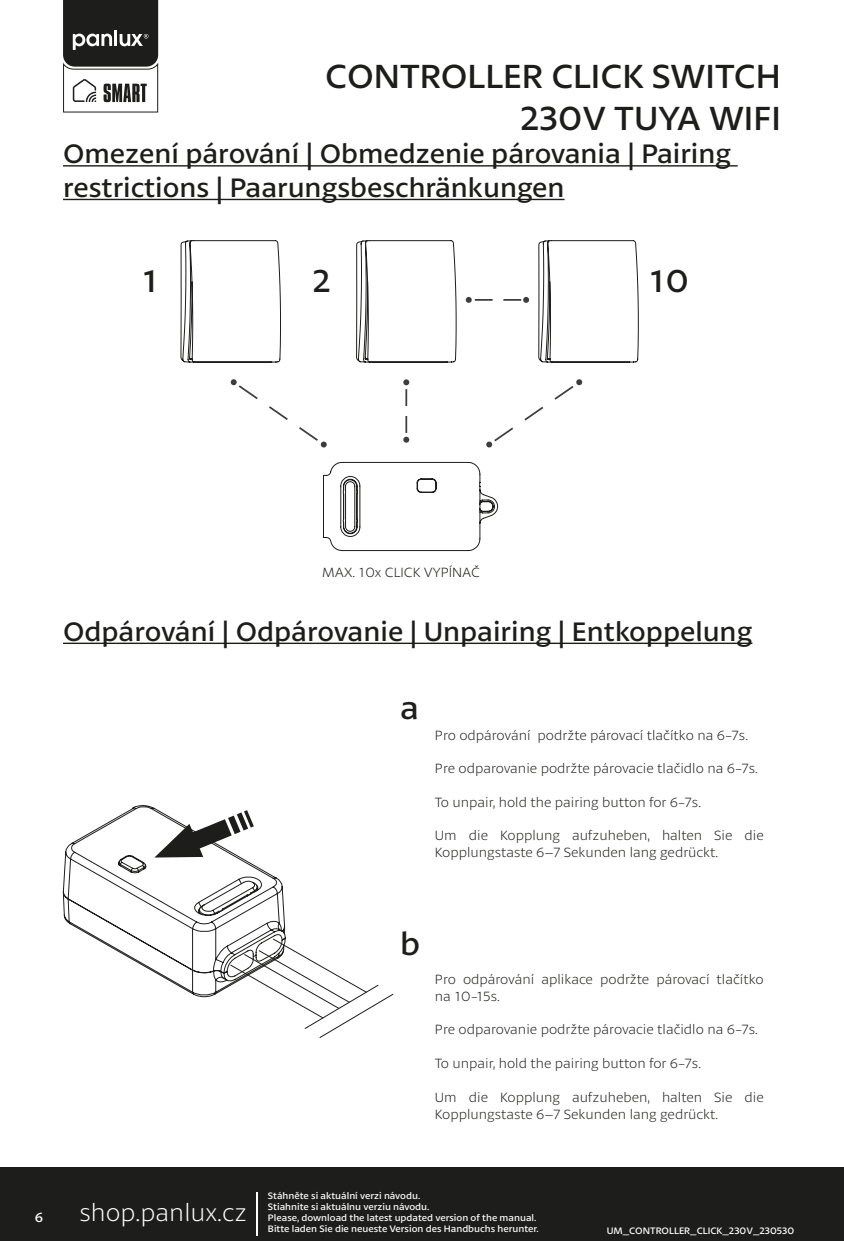
<style>
.page{position:relative;width:844px;height:1241px;background:#fff}
.page>*{position:absolute;margin:0;border:0;box-sizing:border-box;transform-origin:0 0}
.t1{font:35px "Petala Pro";color:#1d1d1b}
.t2{font:33.25px "Petala Pro";color:#1d1d1b}
.t3{font:28px/33.6px "Petala Pro";color:#1d1d1b}
.t4{font:300 25.2px "Petala Pro";color:#fff}
.t5{font:300 14px/16.8px "Petala Pro";color:#1d1d1b}
.t6{font:14px "Petala Pro";color:#fff}
.t7{font:9.8px "Petala Pro";color:#fff}
</style>
<div class="page">
<svg style="left:63px;top:0;width:95px;height:112px"></svg>
<div style="left:0;top:1167px;width:843px;height:73px;background:#1d1d1b"></div>
<hr style="left:256px;top:1191px;width:2px;height:44px;background:#fff">
<hr style="left:63px;top:165px;width:674px;height:1px;background:#1d1d1b">
<hr style="left:63px;top:199px;width:501px;height:1px;background:#1d1d1b">
<hr style="left:63px;top:642px;width:689px;height:2px;background:#1d1d1b">
<svg style="left:180px;top:240px;width:459px;height:311px"></svg>
<svg style="left:403px;top:379px;width:6px;height:63px"></svg>
<svg style="left:465px;top:297px;width:64px;height:6px"></svg>
<div style="left:230px;top:379px;width:7px;height:6px;background:#3d3d3c;border-radius:2px"></div>
<svg style="left:320px;top:441px;width:7px;height:7px"></svg>
<svg style="left:237px;top:383px;width:83px;height:59px"></svg>
<svg style="left:485px;top:441px;width:7px;height:7px"></svg>
<svg style="left:575px;top:379px;width:7px;height:6px"></svg>
<svg style="left:492px;top:384px;width:83px;height:59px"></svg>
<svg style="left:63px;top:805px;width:223px;height:192px"></svg>
<svg style="left:230px;top:938px;width:163px;height:100px"></svg>
<svg style="left:154px;top:810px;width:100px;height:47px"></svg>
<p class="t1" style="left:325px;top:57px;width:457px">CONTROLLER CLICK SWITCH</p>
<p class="t1" style="left:520px;top:99px;width:262px">230V TUYA WIFI</p>
<p class="t3" style="left:63px;top:138px;width:669px">Omezení párování | Obmedzenie párovania | Pairing restrictions | Paarungsbeschränkungen</p>
<p class="t2" style="left:142px;top:262px;width:18px">1</p>
<p class="t2" style="left:312px;top:262px;width:20px">2</p>
<p class="t2" style="left:648px;top:262px;width:41px">10</p>
<p class="t5" style="left:322px;top:564px;width:159px">MAX. 10x CLICK VYPÍNAČ</p>
<p class="t3" style="left:63px;top:615px;width:690px">Odpárování | Odpárovanie | Unpairing | Entkoppelung</p>
<p class="t2" style="left:400px;top:689px;width:20px">a</p>
<p class="t5" style="left:435px;top:727px;width:314px">Pro odpárování podržte párovací tlačítko na 6-7s.</p>
<p class="t5" style="left:435px;top:760px;width:324px">Pre odparovanie podržte párovacie tlačidlo na 6-7s.</p>
<p class="t5" style="left:435px;top:794px;width:267px">To unpair, hold the pairing button for 6-7s.</p>
<p class="t5" style="left:435px;top:827px;width:330px">Um die Kopplung aufzuheben, halten Sie die<br>Kopplungstaste 6–7 Sekunden lang gedrückt.</p>
<p class="t2" style="left:400px;top:925px;width:22px">b</p>
<p class="t5" style="left:435px;top:971px;width:330px">Pro odpárování aplikace podržte párovací tlačítko na 10-15s.</p>
<p class="t5" style="left:435px;top:1021px;width:324px">Pre odparovanie podržte párovacie tlačidlo na 6-7s.</p>
<p class="t5" style="left:435px;top:1055px;width:267px">To unpair, hold the pairing button for 6-7s.</p>
<p class="t5" style="left:435px;top:1088px;width:330px">Um die Kopplung aufzuheben, halten Sie die<br>Kopplungstaste 6–7 Sekunden lang gedrückt.</p>
<p class="t6" style="left:35px;top:1208px;width:10px">6</p>
<p class="t4" style="left:79px;top:1198px;width:169px">shop.panlux.cz</p>
<p class="t7" style="left:268px;top:1189px;width:154px">Stáhněte si aktuální verzi návodu.</p>
<p class="t7" style="left:268px;top:1201px;width:163px">Stiahnite si aktuálnu verziu návodu.</p>
<p class="t7" style="left:268px;top:1212px;width:270px">Please, download the latest updated version of the manual.</p>
<p class="t7" style="left:268px;top:1223px;width:272px">Bitte laden Sie die neueste Version des Handbuchs herunter.</p>
<p class="t7" style="left:606px;top:1225px;width:189px">UM_CONTROLLER_CLICK_230V_230530</p>
</div>
